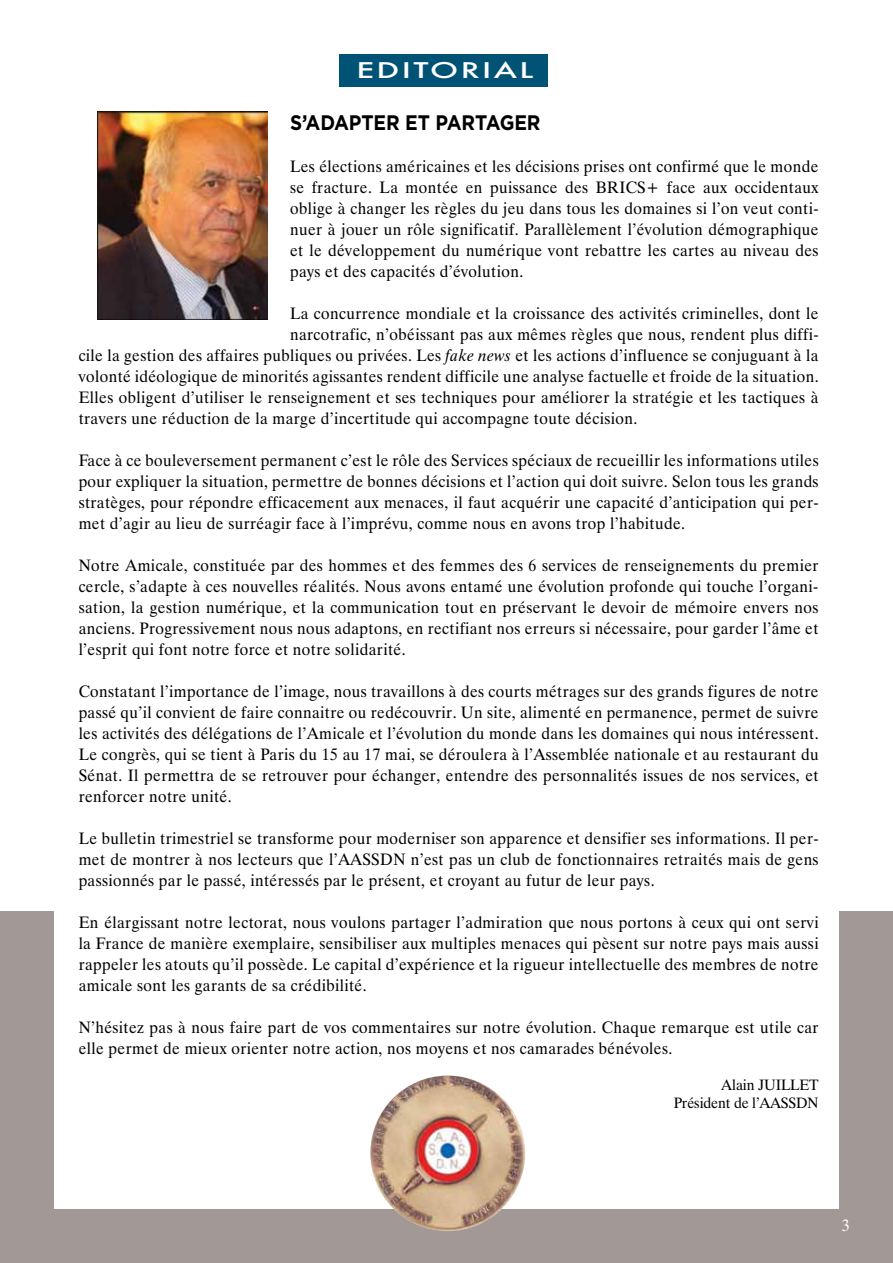
<style>
.page{position:relative;width:893px;height:1263px;background:#fff}
.page>*{position:absolute;margin:0;border:0;box-sizing:border-box;transform-origin:0 0}
.t1{font:700 21px "Gotham";letter-spacing:-.03em;color:#000;scale:.9 1}
.t2{font:500 21px "Futura";letter-spacing:.075em;color:#fff;scale:1.5 1}
.t3{font:16.5px/21px "Dutch 801 BT";letter-spacing:.025em;color:#000;text-align:justify;scale:.95 1}
.t4{font:16.5px "Dutch 801 BT";color:#fff;scale:.95 1}
.t5{font:15px/18px "Dutch 801 BT";letter-spacing:-.005em;color:#000;text-align:right;scale:.95 1}
.s1{font-style:italic}
</style>
<div class="page">
<div style="left:0;top:912px;width:893px;height:351px;background:#a29895"></div>
<div style="left:54px;top:889px;width:785px;height:320px;background:#fff"></div>
<img style="left:97px;top:111px;width:171px;height:208px">
<img style="left:370px;top:1075px;width:155px;height:156px;border-radius:78px">
<div style="left:339px;top:54px;width:209px;height:32px;background:#005375"></div>
<p class="t2" style="left:356px;top:55px;width:119px">EDITORIAL</p>
<p class="t1" style="left:290px;top:110px;width:280px">S’ADAPTER ET PARTAGER</p>
<p class="t3" style="left:290px;top:156px;width:558px">Les élections américaines et les décisions prises ont confirmé que le monde se fracture. La montée en puissance des BRICS+ face aux occidentaux oblige à changer les règles du jeu dans tous les domaines si l’on veut conti&shy;nuer à jouer un rôle significatif. Parallèlement l’évolution démographique et le développement du numérique vont rebattre les cartes au niveau des pays et des capacités d’évolution.</p>
<p class="t3" style="left:290px;top:303px;width:558px">La concurrence mondiale et la croissance des activités criminelles, dont le</p>
<p class="t3" style="left:290px;top:324px;width:558px">narcotrafic, n’obéissant pas aux mêmes règles que nous, rendent plus diffi-</p>
<p class="t3" style="left:79px;top:345px;width:780px">cile la gestion des affaires publiques ou privées. Les <span class="s1">fake news</span> et les actions d’influence se conjuguant à la</p>
<p class="t3" style="left:79px;top:366px;width:780px">volonté idéologique de minorités agissantes rendent difficile une analyse factuelle et froide de la situation.</p>
<p class="t3" style="left:79px;top:387px;width:780px">Elles obligent d’utiliser le renseignement et ses techniques pour améliorer la stratégie et les tactiques à</p>
<p class="t3" style="left:79px;top:408px;width:589px">travers une réduction de la marge d’incertitude qui accompagne toute décision.</p>
<p class="t3" style="left:79px;top:450px;width:780px">Face à ce bouleversement permanent c’est le rôle des Services spéciaux de recueillir les informations utiles pour expliquer la situation, permettre de bonnes décisions et l’action qui doit suivre. Selon tous les grands stratèges, pour répondre efficacement aux menaces, il faut acquérir une capacité d’anticipation qui per&shy;met d’agir au lieu de surréagir face à l’imprévu, comme nous en avons trop l’habitude.</p>
<p class="t3" style="left:79px;top:555px;width:780px">Notre Amicale, constituée par des hommes et des femmes des 6 services de renseignements du premier cercle, s’adapte à ces nouvelles réalités. Nous avons entamé une évolution profonde qui touche l’organi&shy;sation, la gestion numérique, et la communication tout en préservant le devoir de mémoire envers nos anciens. Progressivement nous nous adaptons, en rectifiant nos erreurs si nécessaire, pour garder l’âme et l’esprit qui font notre force et notre solidarité.</p>
<p class="t3" style="left:79px;top:681px;width:780px">Constatant l’importance de l’image, nous travaillons à des courts métrages sur des grands figures de notre passé qu’il convient de faire connaitre ou redécouvrir. Un site, alimenté en permanence, permet de suivre les activités des délégations de l’Amicale et l’évolution du monde dans les domaines qui nous intéressent.<br>Le congrès, qui se tient à Paris du 15 au 17 mai, se déroulera à l’Assemblée nationale et au restaurant du Sénat. Il permettra de se retrouver pour échanger, entendre des personnalités issues de nos services, et renforcer notre unité.</p>
<p class="t3" style="left:79px;top:828px;width:780px">Le bulletin trimestriel se transforme pour moderniser son apparence et densifier ses informations. Il per&shy;met de montrer à nos lecteurs que l’AASSDN n’est pas un club de fonctionnaires retraités mais de gens passionnés par le passé, intéressés par le présent, et croyant au futur de leur pays.</p>
<p class="t3" style="left:79px;top:912px;width:780px">En élargissant notre lectorat, nous voulons partager l’admiration que nous portons à ceux qui ont servi la France de manière exemplaire, sensibiliser aux multiples menaces qui pèsent sur notre pays mais aussi rappeler les atouts qu’il possède. Le capital d’expérience et la rigueur intellectuelle des membres de notre amicale sont les garants de sa crédibilité.</p>
<p class="t3" style="left:79px;top:1017px;width:780px">N’hésitez pas à nous faire part de vos commentaires sur notre évolution. Chaque remarque est utile car elle permet de mieux orienter notre action, nos moyens et nos camarades bénévoles.</p>
<p class="t5" style="left:674px;top:1076px;width:154px">Alain JUILLET<br>Président de l’AASSDN</p>
<p class="t4" style="left:842px;top:1215px;width:10px">3</p>
</div>
